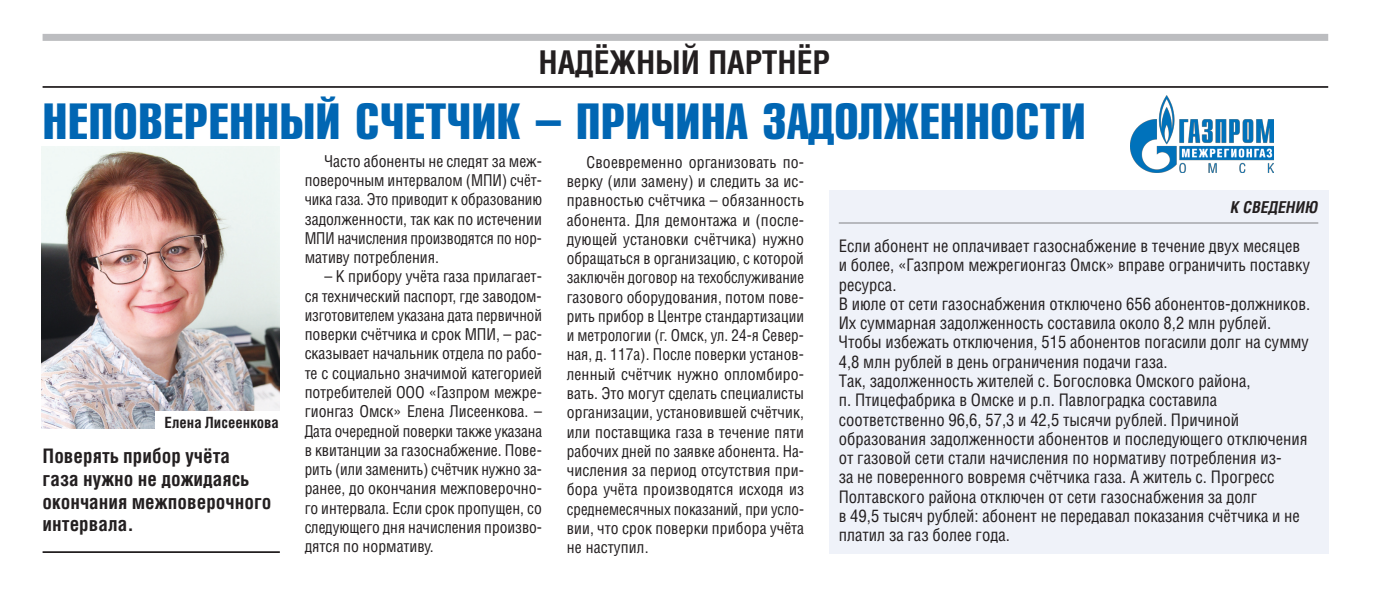
<style>
.page{position:relative;width:1375px;height:596px;background:#fff}
.page>*{position:absolute;margin:0;border:0;box-sizing:border-box;transform-origin:0 0}
.Заг_24{font:700 46.2px "ez Rubrica Cn";color:#0166b3}
.рубрика_полосы{font:700 31.5px "ez Letterica";letter-spacing:.055em;color:#231f20}
.Лид{font:700 19.25px/22.8px "ez Letterica";color:#231f20}
.врез{font:16.62px/19.2px "ez Letterica";color:#231f20}
.Заметка_Текст{font:15.75px/19.2px "ez Letterica";color:#231f20;text-align:justify}
.справка_заг{font:italic 700 15.75px "ez Letterica";color:#231f20}
.Подпись_фото{font:700 14.88px "ez Letterica";color:#231f20}
</style>
<div class="page">
<div style="left:43px;top:34px;width:1284px;height:7px;background:#bcbdc0"></div>
<hr style="left:43px;top:86px;width:1284px;height:2px;background:#231f20">
<svg style="left:41px;top:39px;width:495px;height:164px"></svg>
<svg style="left:566px;top:86px;width:529px;height:2px"></svg>
<hr style="left:43px;top:551px;width:237px;height:1px;background:#231f20">
<div style="left:828px;top:190px;width:499px;height:363px;background:#eff2f9"></div>
<hr style="left:838px;top:222px;width:479px;height:1px;background:#808285">
<img style="left:42px;top:146px;width:238px;height:282px">
<div style="left:156px;top:411px;width:128px;height:26px;background:#fff"></div>
<img style="left:1130px;top:95px;width:143px;height:78px">
<p class="рубрика_полосы" style="left:538px;top:44px;width:293px">надёжный партнёр</p>
<p class="Заг_24" style="left:43px;top:94px;width:1044px">Неповеренный счетчик – причина задолженности</p>
<p class="Подпись_фото" style="left:165px;top:413px;width:116px">Елена Лисеенкова</p>
<p class="Лид" style="left:43px;top:444px;width:230px">Поверять прибор учёта<br>газа нужно не дожидаясь окончания межповерочного интервала.</p>
<p class="Заметка_Текст" style="left:304px;top:151px;width:239px;text-indent:20px">Часто абоненты не следят за меж&shy;поверочным интервалом (МПИ) счёт&shy;чика газа. Это приводит к образованию задолженности, так как по истечении МПИ начисления производятся по нор&shy;мативу потребления.</p>
<p class="Заметка_Текст" style="left:304px;top:267px;width:239px;text-indent:20px">– К прибору учёта газа прилагает&shy;ся технический паспорт, где заводом&shy;изготовителем указана дата первичной поверки счётчика и срок МПИ, – рас&shy;сказывает начальник отдела по рабо&shy;те с социально значимой категорией потребителей ООО «Газпром межре&shy;гионгаз Омск» Елена Лисеенкова. – Дата очередной поверки также указана в квитанции за газоснабжение. Пове&shy;рить (или заменить) счётчик нужно за&shy;ранее, до окончания межповерочно&shy;го интервала. Если срок пропущен, со следующего дня начисления произво&shy;дятся по нормативу.</p>
<p class="Заметка_Текст" style="left:566px;top:152px;width:239px;text-indent:20px">Своевременно организовать по&shy;верку (или замену) и следить за ис&shy;правностью счётчика – обязанность абонента. Для демонтажа и (после&shy;дующей установки счётчика) нужно обращаться в организацию, с которой заключён договор на техобслуживание газового оборудования, потом пове&shy;рить прибор в Центре стандартизации и метрологии (г. Омск, ул. 24-я Север&shy;ная, д. 117а). После поверки установ&shy;ленный счётчик нужно опломбиро&shy;вать. Это могут сделать специалисты организации, установившей счётчик, или поставщика газа в течение пяти рабочих дней по заявке абонента. На&shy;числения за период отсутствия при&shy;бора учёта производятся исходя из среднемесячных показаний, при усло&shy;вии, что срок поверки прибора учёта не наступил.</p>
<p class="справка_заг" style="left:1230px;top:197px;width:89px">К сведению</p>
<p class="врез" style="left:838px;top:236px;width:472px">Если абонент не оплачивает газоснабжение в течение двух месяцев и более, «Газпром межрегионгаз Омск» вправе ограничить поставку ресурса.</p>
<p class="врез" style="left:838px;top:294px;width:473px">В июле от сети газоснабжения отключено 656 абонентов-должников.<br>Их суммарная задолженность составила около 8,2 млн рублей.<br>Чтобы избежать отключения, 515 абонентов погасили долг на сумму 4,8 млн рублей в день ограничения подачи газа.</p>
<p class="врез" style="left:838px;top:371px;width:470px">Так, задолженность жителей с. Богословка Омского района,<br>п. Птицефабрика в Омске и р.п. Павлоградка составила соответственно 96,6, 57,3 и 42,5 тысячи рублей. Причиной образования задолженности абонентов и последующего отключения от газовой сети стали начисления по нормативу потребления из-<br>за не поверенного вовремя счётчика газа. А житель с. Прогресс Полтавского района отключен от сети газоснабжения за долг<br>в 49,5 тысяч рублей: абонент не передавал показания счётчика и не платил за газ более года.</p>
</div>
